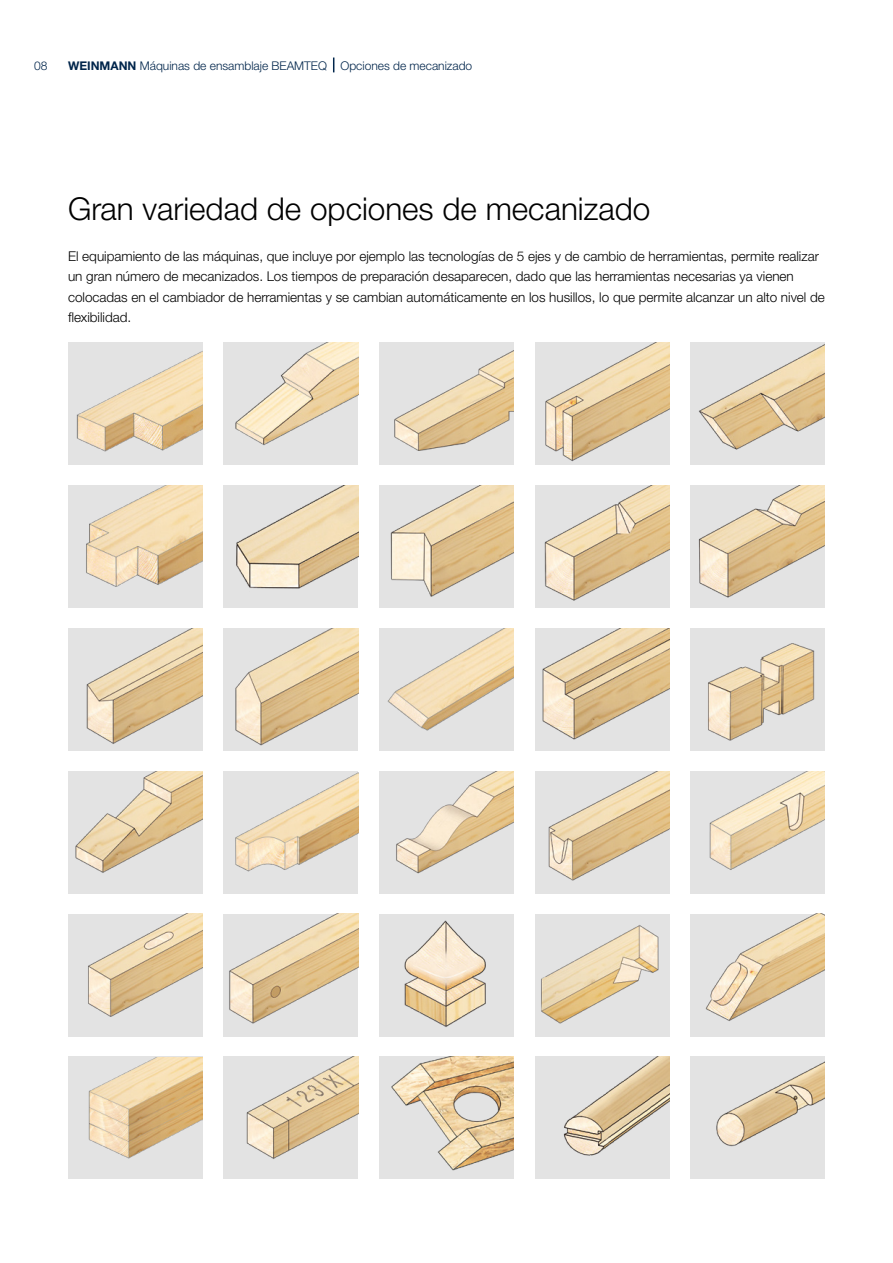
<style>
.page{position:relative;width:893px;height:1263px;background:#fff}
.page>*{position:absolute;margin:0;border:0;box-sizing:border-box;transform-origin:0 0}
.Headline_21pt_25_2_b{font:300 31.5px "Helvetica Neue LTW1 G";color:#000}
.Text_9pt_13_6_light{font:300 13.5px/20.4px "Helvetica Neue LTW1 G";color:#000}
._01_Musterseiten_Rub{font:300 12px "Helvetica Neue LTW1 G";color:#00254b}
.s1{font-weight:700}
</style>
<div class="page">
<img style="left:224px;top:343px;width:134px;height:122px">
<div style="left:379px;top:343px;width:135px;height:122px;background:#e3e3e3"></div>
<img style="left:394px;top:350px;width:120px;height:101px">
<img style="left:535px;top:343px;width:134px;height:121px">
<img style="left:691px;top:343px;width:134px;height:122px">
<div style="left:68px;top:771px;width:134px;height:122px;background:#e3e3e3"></div>
<img style="left:75px;top:771px;width:127px;height:102px">
<div style="left:224px;top:771px;width:134px;height:122px;background:#e3e3e3"></div>
<img style="left:235px;top:772px;width:123px;height:100px">
<div style="left:379px;top:771px;width:135px;height:122px;background:#e3e3e3"></div>
<img style="left:396px;top:771px;width:118px;height:103px">
<div style="left:535px;top:771px;width:134px;height:122px;background:#e3e3e3"></div>
<img style="left:548px;top:771px;width:121px;height:110px">
<div style="left:691px;top:771px;width:134px;height:122px;background:#e3e3e3"></div>
<img style="left:709px;top:771px;width:116px;height:99px">
<div style="left:68px;top:485px;width:134px;height:123px;background:#e3e3e3"></div>
<img style="left:86px;top:485px;width:116px;height:102px">
<img style="left:224px;top:485px;width:134px;height:123px">
<img style="left:379px;top:485px;width:135px;height:123px">
<img style="left:535px;top:485px;width:134px;height:123px">
<img style="left:691px;top:485px;width:134px;height:123px">
<div style="left:68px;top:914px;width:134px;height:122px;background:#e3e3e3"></div>
<img style="left:88px;top:914px;width:114px;height:103px">
<div style="left:224px;top:914px;width:134px;height:122px;background:#e3e3e3"></div>
<img style="left:229px;top:914px;width:129px;height:110px">
<div style="left:379px;top:914px;width:135px;height:122px;background:#e3e3e3"></div>
<img style="left:404px;top:920px;width:82px;height:107px">
<div style="left:535px;top:914px;width:134px;height:122px;background:#e3e3e3"></div>
<img style="left:541px;top:925px;width:118px;height:99px">
<img style="left:691px;top:914px;width:134px;height:122px">
<div style="left:68px;top:628px;width:134px;height:123px;background:#e3e3e3"></div>
<img style="left:86px;top:628px;width:116px;height:116px">
<img style="left:224px;top:628px;width:134px;height:123px">
<img style="left:379px;top:628px;width:135px;height:123px">
<img style="left:535px;top:628px;width:134px;height:123px">
<div style="left:691px;top:628px;width:134px;height:123px;background:#e3e3e3"></div>
<img style="left:708px;top:643px;width:107px;height:98px">
<div style="left:68px;top:1057px;width:134px;height:122px;background:#e3e3e3"></div>
<img style="left:88px;top:1057px;width:114px;height:102px">
<img style="left:224px;top:1057px;width:134px;height:120px">
<img style="left:379px;top:1057px;width:135px;height:122px">
<div style="left:535px;top:1057px;width:134px;height:122px;background:#e3e3e3"></div>
<img style="left:563px;top:1057px;width:106px;height:99px">
<div style="left:691px;top:1057px;width:134px;height:122px;background:#e3e3e3"></div>
<img style="left:716px;top:1061px;width:109px;height:86px">
<img style="left:68px;top:343px;width:134px;height:122px">
<svg style="left:333px;top:58px;width:1px;height:14px"></svg>
<p class="_01_Musterseiten_Rub" style="left:34px;top:58px;width:15px">08</p>
<p class="_01_Musterseiten_Rub" style="left:68px;top:58px;width:406px"><span class="s1">WEINMANN</span> Máquinas de ensamblaje BEAMTEQ Opciones de mecanizado</p>
<p class="Headline_21pt_25_2_b" style="left:68px;top:190px;width:584px">Gran variedad de opciones de mecanizado</p>
<p class="Text_9pt_13_6_light" style="left:68px;top:246px;width:758px">El equipamiento de las máquinas, que incluye por ejemplo las tecnologías de 5 ejes y de cambio de herramientas, permite realizar un gran número de mecanizados. Los tiempos de preparación desaparecen, dado que las herramientas necesarias ya vienen colocadas en el cambiador de herramientas y se cambian automáticamente en los husillos, lo que permite alcanzar un alto nivel de flexibilidad.</p>
</div>
